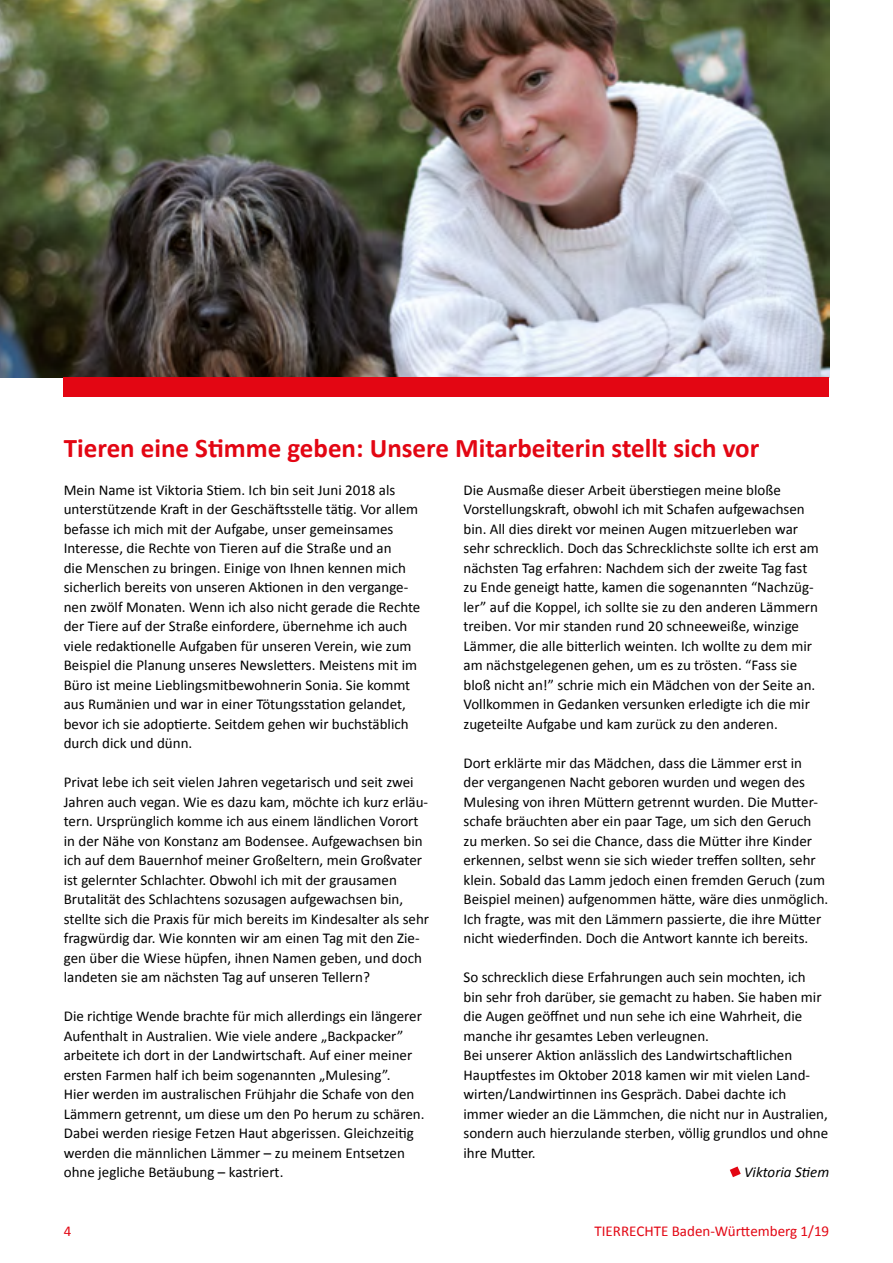
<style>
.page{position:relative;width:893px;height:1263px;background:#fff}
.page>*{position:absolute;margin:0;border:0;box-sizing:border-box;transform-origin:0 0}
.t1{font:700 27px "Calibri";color:#e30613}
.t2{font:15px/19.5px "Calibri";color:#000}
.t3{font:15px "Calibri";color:#e30613}
.t4{font:italic 15px "Calibri";color:#000}
</style>
<div class="page">
<svg style="left:730px;top:1166px;width:11px;height:11px"></svg>
<img style="left:0;top:0;width:829px;height:378px">
<div style="left:64px;top:378px;width:765px;height:19px;background:#e30613"></div>
<h1 class="t1" style="left:64px;top:429px;width:697px">Tieren eine Stimme geben: Unsere Mitarbeiterin stellt sich vor</h1>
<p class="t2" style="left:64px;top:479px;width:358px">Mein Name ist Viktoria Stiem. Ich bin seit Juni 2018 als unterstützende Kraft in der Geschäftsstelle tätig. Vor allem befasse ich mich mit der Aufgabe, unser gemeinsames Interesse, die Rechte von Tieren auf die Straße und an<br>die Menschen zu bringen. Einige von Ihnen kennen mich sicherlich bereits von unseren Aktionen in den vergange&shy;nen zwölf Monaten. Wenn ich also nicht gerade die Rechte der Tiere auf der Straße einfordere, übernehme ich auch viele redaktionelle Aufgaben für unseren Verein, wie zum Beispiel die Planung unseres Newsletters. Meistens mit im Büro ist meine Lieblingsmitbewohnerin Sonia. Sie kommt aus Rumänien und war in einer Tötungsstation gelandet, bevor ich sie adoptierte. Seitdem gehen wir buchstäblich durch dick und dünn.</p>
<p class="t2" style="left:64px;top:772px;width:367px">Privat lebe ich seit vielen Jahren vegetarisch und seit zwei Jahren auch vegan. Wie es dazu kam, möchte ich kurz erläu&shy;tern. Ursprünglich komme ich aus einem ländlichen Vorort in der Nähe von Konstanz am Bodensee. Aufgewachsen bin ich auf dem Bauernhof meiner Großeltern, mein Großvater ist gelernter Schlachter. Obwohl ich mit der grausamen Brutalität des Schlachtens sozusagen aufgewachsen bin, stellte sich die Praxis für mich bereits im Kindesalter als sehr fragwürdig dar. Wie konnten wir am einen Tag mit den Zie&shy;gen über die Wiese hüpfen, ihnen Namen geben, und doch landeten sie am nächsten Tag auf unseren Tellern?</p>
<p class="t2" style="left:64px;top:1006px;width:362px">Die richtige Wende brachte für mich allerdings ein längerer Aufenthalt in Australien. Wie viele andere „Backpacker” arbeitete ich dort in der Landwirtschaft. Auf einer meiner ersten Farmen half ich beim sogenannten „Mulesing”.<br>Hier werden im australischen Frühjahr die Schafe von den Lämmern getrennt, um diese um den Po herum zu schären.<br>Dabei werden riesige Fetzen Haut abgerissen. Gleichzeitig werden die männlichen Lämmer – zu meinem Entsetzen ohne jegliche Betäubung – kastriert.</p>
<p class="t2" style="left:463px;top:479px;width:357px">Die Ausmaße dieser Arbeit überstiegen meine bloße Vorstellungskraft, obwohl ich mit Schafen aufgewachsen bin. All dies direkt vor meinen Augen mitzuerleben war sehr schrecklich. Doch das Schrecklichste sollte ich erst am nächsten Tag erfahren: Nachdem sich der zweite Tag fast zu Ende geneigt hatte, kamen die sogenannten “Nachzüg&shy;ler” auf die Koppel, ich sollte sie zu den anderen Lämmern treiben. Vor mir standen rund 20 schneeweiße, winzige Lämmer, die alle bitterlich weinten. Ich wollte zu dem mir am nächstgelegenen gehen, um es zu trösten. “Fass sie bloß nicht an!” schrie mich ein Mädchen von der Seite an.<br>Vollkommen in Gedanken versunken erledigte ich die mir zugeteilte Aufgabe und kam zurück zu den anderen.</p>
<p class="t2" style="left:463px;top:752px;width:366px">Dort erklärte mir das Mädchen, dass die Lämmer erst in<br>der vergangenen Nacht geboren wurden und wegen des Mulesing von ihren Müttern getrennt wurden. Die Mutter&shy;schafe bräuchten aber ein paar Tage, um sich den Geruch zu merken. So sei die Chance, dass die Mütter ihre Kinder erkennen, selbst wenn sie sich wieder treffen sollten, sehr klein. Sobald das Lamm jedoch einen fremden Geruch (zum Beispiel meinen) aufgenommen hätte, wäre dies unmöglich.<br>Ich fragte, was mit den Lämmern passierte, die ihre Mütter nicht wiederfinden. Doch die Antwort kannte ich bereits.</p>
<p class="t2" style="left:463px;top:967px;width:366px">So schrecklich diese Erfahrungen auch sein mochten, ich bin sehr froh darüber, sie gemacht zu haben. Sie haben mir die Augen geöffnet und nun sehe ich eine Wahrheit, die manche ihr gesamtes Leben verleugnen.<br>Bei unserer Aktion anlässlich des Landwirtschaftlichen Hauptfestes im Oktober 2018 kamen wir mit vielen Land&shy;wirten/Landwirtinnen ins Gespräch. Dabei dachte ich immer wieder an die Lämmchen, die nicht nur in Australien, sondern auch hierzulande sterben, völlig grundlos und ohne ihre Mutter.</p>
<p class="t4" style="left:744px;top:1162px;width:87px">Viktoria Stiem</p>
<p class="t3" style="left:64px;top:1220px;width:9px">4</p>
<p class="t3" style="left:595px;top:1220px;width:236px">TIERRECHTE Baden-Württemberg 1/19</p>
</div>
